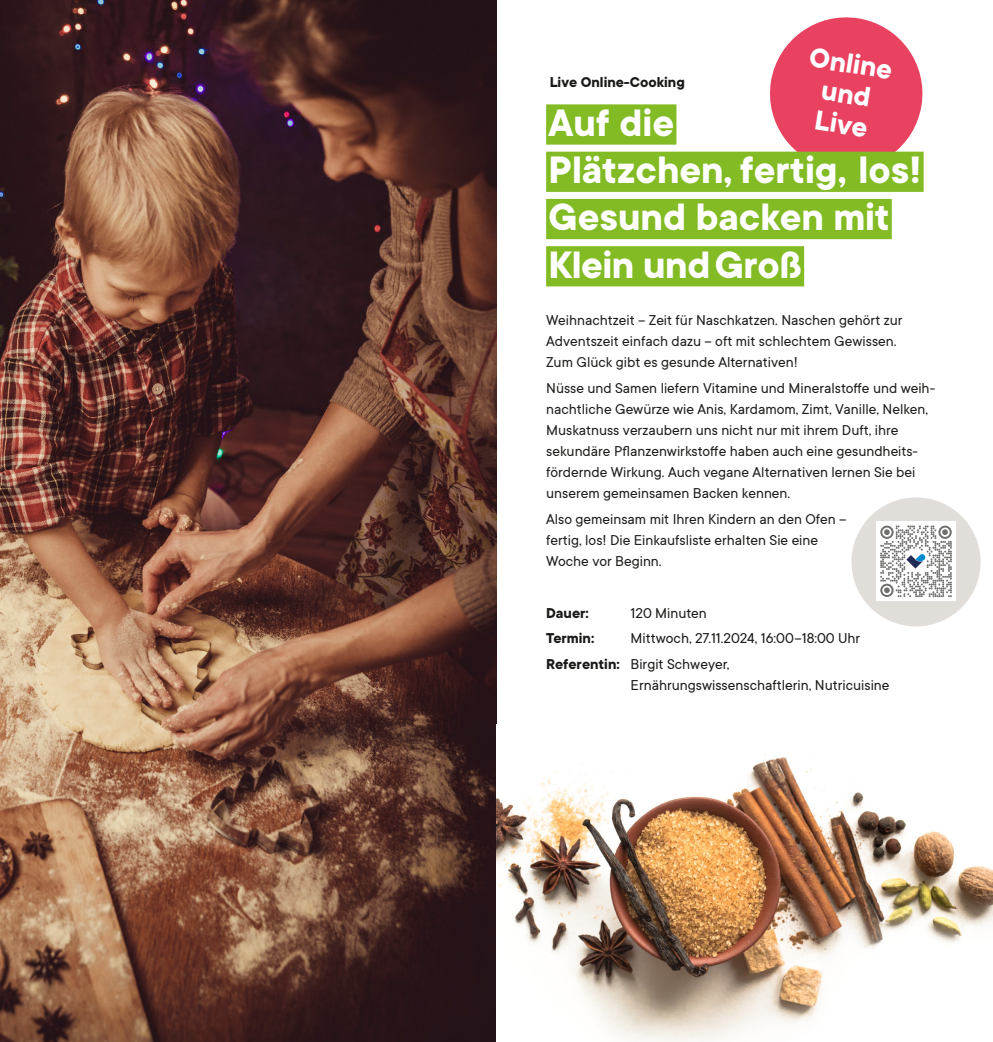
<style>
.page{position:relative;width:993px;height:1042px;background:#fff}
.page>*{position:absolute;margin:0;border:0;box-sizing:border-box;transform-origin:0 0}
.t1{font:700 42px/47.2px "TT Commons";color:#fff}
.t2{font:700 30.45px/30.4px "TT Commons";color:#fff;text-align:center}
.t3{font:15.75px/21px "TT Commons";color:#1d1d1b}
.t4{font:15.75px/25.9px "TT Commons";color:#1a1a18}
.t5{font:700 15.75px "TT Commons";color:#1a1a18}
.s1{font-weight:700}
</style>
<div class="page">
<svg style="left:764px;top:17px;width:160px;height:158px"></svg>
<div style="left:851px;top:497px;width:129px;height:129px;background:#e1ddd9;border-radius:50%"></div>
<img style="left:0;top:0;width:496px;height:1042px">
<div style="left:546px;top:104px;width:130px;height:41px;background:#82bb24"></div>
<div style="left:546px;top:152px;width:377px;height:40px;background:#82bb24"></div>
<div style="left:546px;top:199px;width:345px;height:40px;background:#82bb24"></div>
<div style="left:546px;top:246px;width:257px;height:40px;background:#82bb24"></div>
<img style="left:496px;top:753px;width:496px;height:289px">
<div style="left:876px;top:521px;width:79px;height:80px;background:#fff"></div>
<svg style="left:880px;top:525px;width:71px;height:72px"></svg>
<h2 class="t2" style="left:811px;top:41px;width:85px;rotate:9deg">Online und</h2>
<p class="t5" style="left:549px;top:71px;width:136px">Live Online-Cooking</p>
<h1 class="t1" style="left:548px;top:98px;width:127px">Auf die</h1>
<h2 class="t2" style="left:817px;top:104px;width:55px;rotate:9deg">Live</h2>
<h1 class="t1" style="left:548px;top:145px;width:374px">Plätzchen, fertig, los!<br>Gesund backen mit<br>Klein und Groß</h1>
<p class="t3" style="left:546px;top:309px;width:358px">Weihnachtzeit – Zeit für Naschkatzen. Naschen gehört zur<br>Adventszeit einfach dazu – oft mit schlechtem Gewissen.<br>Zum Glück gibt es gesunde Alternativen!</p>
<p class="t3" style="left:546px;top:377px;width:390px">Nüsse und Samen liefern Vitamine und Mineralstoffe und weih&shy;nachtliche Gewürze wie Anis, Kardamom, Zimt, Vanille, Nelken, Muskatnuss verzaubern uns nicht nur mit ihrem Duft, ihre sekundäre Pflanzenwirkstoffe haben auch eine gesundheits&shy;fördernde Wirkung. Auch vegane Alternativen lernen Sie bei unserem gemeinsamen Backen kennen.</p>
<p class="t3" style="left:546px;top:508px;width:302px">Also gemeinsam mit Ihren Kindern an den Ofen – fertig, los! Die Einkaufsliste erhalten Sie eine<br>Woche vor Beginn.</p>
<p class="t5" style="left:546px;top:602px;width:44px">Dauer:</p>
<p class="t4" style="left:630px;top:599px;width:78px">120 Minuten</p>
<p class="t5" style="left:546px;top:628px;width:50px">Termin:</p>
<p class="t4" style="left:546px;top:625px;width:315px;text-indent:84px">Mittwoch, 27.11.2024, 16:00–18:00 Uhr<br><span class="s1">Referentin:</span> Birgit Schweyer,</p>
<p class="t4" style="left:630px;top:672px;width:260px">Ernährungswissenschaftlerin, Nutricuisine</p>
</div>
